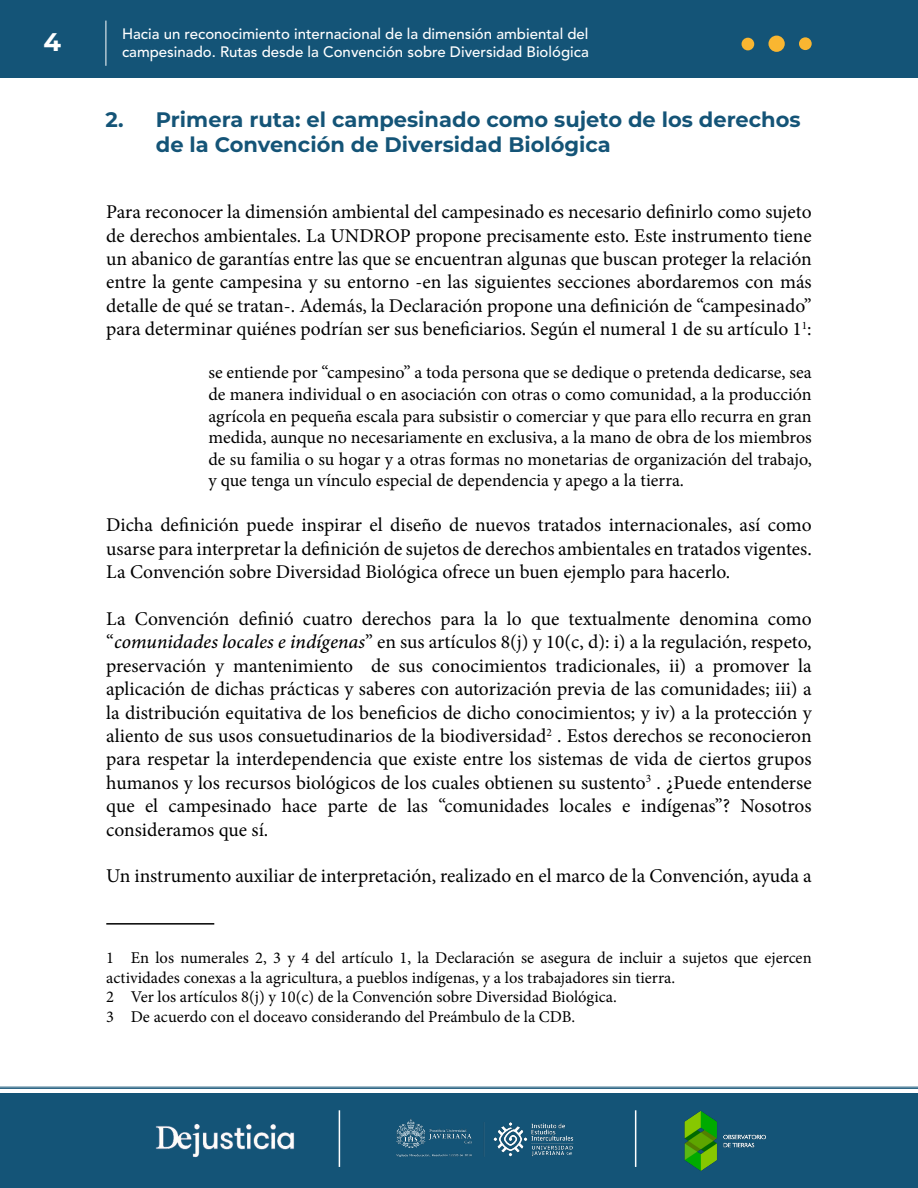
<style>
.page{position:relative;width:918px;height:1188px;background:#fff}
.page>*{position:absolute;margin:0;border:0;box-sizing:border-box;transform-origin:0 0}
.t1{font:700 25.5px "Montserrat";color:#fff}
.t2{font:700 21px/25.2px "Montserrat";color:#145477}
.t3{font:19.5px/23.4px "Minion Pro";color:#000;text-align:justify}
.t4{font:18px/21.6px "Minion Pro";color:#000;text-align:justify}
.t5{font:16.5px/19.8px "Minion Pro";color:#000}
.t6{font:500 15px/18px "Avenir LT Std";color:#fff}
.s1{font-family:"Minion Variable Concept";font-style:italic}
</style>
<div class="page">
<div style="left:0;top:0;width:918px;height:78px;background:#145477"></div>
<div style="left:0;top:1094px;width:918px;height:94px;background:#145477"></div>
<hr style="left:635px;top:1110px;width:1px;height:57px;background:#fff">
<img style="left:684px;top:1110px;width:82px;height:61px">
<hr style="left:106px;top:21px;width:1px;height:45px;background:#fff">
<hr style="left:0;top:1087px;width:918px;height:1px;background:#145477">
<hr style="left:0;top:1088px;width:918px;height:1px;background:#145477">
<hr style="left:339px;top:1110px;width:1px;height:57px;background:#fff">
<hr style="left:106px;top:923px;width:108px;height:2px;background:#000">
<div style="left:742px;top:38px;width:12px;height:12px;background:#f9b631;border-radius:50%"></div>
<div style="left:799px;top:37px;width:13px;height:13px;background:#f9b631;border-radius:50%"></div>
<div style="left:768px;top:36px;width:17px;height:16px;background:#f9b631;border-radius:50%"></div>
<img style="left:396px;top:1118px;width:178px;height:39px">
<img style="left:155px;top:1124px;width:140px;height:34px">
<h1 class="t1" style="left:44px;top:24px;width:19px">4</h1>
<p class="t6" style="left:122px;top:25px;width:468px">Hacia un reconocimiento internacional de la dimensión ambiental del campesinado. Rutas desde la Convención sobre Diversidad Biológica</p>
<p class="t2" style="left:156px;top:106px;width:646px;text-indent:-50px">2. Primera ruta: el campesinado como sujeto de los derechos de la Convención de Diversidad Biológica</p>
<p class="t3" style="left:106px;top:200px;width:707px">Para reconocer la dimensión ambiental del campesinado es necesario definirlo como sujeto de derechos ambientales. La UNDROP propone precisamente esto. Este instrumento tiene un abanico de garantías entre las que se encuentran algunas que buscan proteger la relación entre la gente campesina y su entorno -en las siguientes secciones abordaremos con más detalle de qué se tratan-. Además, la Declaración propone una definición de “campesinado” para determinar quiénes podrían ser sus beneficiarios. Según el numeral 1 de su artículo 1<sup>1</sup>:</p>
<p class="t4" style="left:208px;top:362px;width:605px">se entiende por “campesino” a toda persona que se dedique o pretenda dedicarse, sea de manera individual o en asociación con otras o como comunidad, a la producción agrícola en pequeña escala para subsistir o comerciar y que para ello recurra en gran medida, aunque no necesariamente en exclusiva, a la mano de obra de los miembros de su familia o su hogar y a otras formas no monetarias de organización del trabajo, y que tenga un vínculo especial de dependencia y apego a la tierra.</p>
<p class="t3" style="left:106px;top:514px;width:707px">Dicha definición puede inspirar el diseño de nuevos tratados internacionales, así como usarse para interpretar la definición de sujetos de derechos ambientales en tratados vigentes.<br>La Convención sobre Diversidad Biológica ofrece un buen ejemplo para hacerlo.</p>
<p class="t3" style="left:106px;top:607px;width:707px">La Convención definió cuatro derechos para la lo que textualmente denomina como “<span class="s1">comunidades locales e indígenas</span>” en sus artículos 8(j) y 10(c, d): i) a la regulación, respeto, preservación y mantenimiento de sus conocimientos tradicionales, ii) a promover la aplicación de dichas prácticas y saberes con autorización previa de las comunidades; iii) a la distribución equitativa de los beneficios de dicho conocimientos; y iv) a la protección y aliento de sus usos consuetudinarios de la biodiversidad<sup>2</sup> . Estos derechos se reconocieron para respetar la interdependencia que existe entre los sistemas de vida de ciertos grupos humanos y los recursos biológicos de los cuales obtienen su sustento<sup>3</sup> . ¿Puede entenderse que el campesinado hace parte de las “comunidades locales e indígenas”? Nosotros consideramos que sí.</p>
<p class="t3" style="left:106px;top:865px;width:707px">Un instrumento auxiliar de interpretación, realizado en el marco de la Convención, ayuda a</p>
<p class="t5" style="left:106px;top:948px;width:707px">1 En los numerales 2, 3 y 4 del artículo 1, la Declaración se asegura de incluir a sujetos que ejercen actividades conexas a la agricultura, a pueblos indígenas, y a los trabajadores sin tierra.<br>2 Ver los artículos 8(j) y 10(c) de la Convención sobre Diversidad Biológica.<br>3 De acuerdo con el doceavo considerando del Preámbulo de la CDB.</p>
</div>
